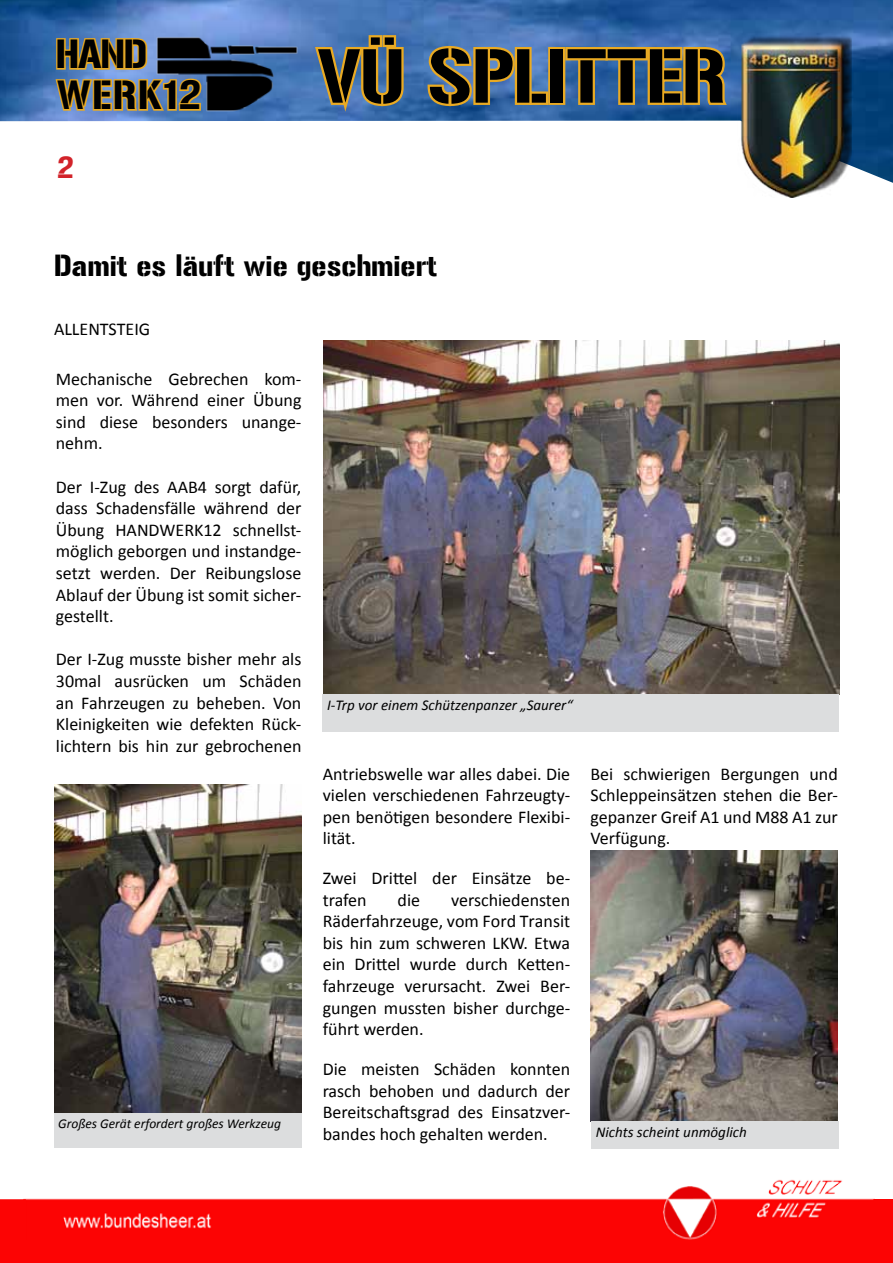
<style>
.page{position:relative;width:893px;height:1263px;background:#fff}
.page>*{position:absolute;margin:0;border:0;box-sizing:border-box;transform-origin:0 0}
.t1{font:67.5px "Gunplay";color:#000}
.t2{font:36px/41.1px "Gunplay";letter-spacing:.05em;color:#000}
.t3{font:27px "Gunplay";color:#000}
.t4{font:27px "Gunplay";color:#d2232a}
.t5{font:18px/21.6px "Calibri";color:#000;text-align:justify}
.t6{font:italic 15px "Calibri";color:#000}
.t7{font:italic 13.5px "Calibri";color:#000}
</style>
<div class="page">
<img style="left:0;top:0;width:893px;height:183px">
<svg style="left:312px;top:33px;width:94px;height:88px;background:#758386"></svg>
<svg style="left:425px;top:44px;width:125px;height:64px;background:#878b7f"></svg>
<div style="left:548px;top:47px;width:17px;height:58px;border:4px solid #e9aa23"></div>
<svg style="left:563px;top:45px;width:168px;height:62px;background:#7c8170"></svg>
<img style="left:203px;top:34px;width:96px;height:80px">
<svg style="left:54px;top:29px;width:149px;height:93px;background:#838681"></svg>
<img style="left:738px;top:34px;width:113px;height:164px">
<img style="left:24px;top:1179px;width:851px;height:20px">
<svg style="left:0;top:1199px;width:893px;height:64px;background:#fb0d0d"></svg>
<img style="left:54px;top:784px;width:247px;height:330px">
<img style="left:323px;top:340px;width:516px;height:354px">
<div style="left:323px;top:694px;width:516px;height:37px;background:#dcddde"></div>
<img style="left:590px;top:851px;width:248px;height:270px">
<div style="left:591px;top:1121px;width:248px;height:27px;background:#dcddde"></div>
<div style="left:54px;top:1114px;width:247px;height:34px;background:#dcddde"></div>
<h2 class="t2" style="left:56px;top:34px;width:147px">HAND<br>WERK12</h2>
<h3 class="t4" style="left:57px;top:152px;width:18px">2</h3>
<h1 class="t1" style="left:318px;top:37px;width:409px">VÜ SPLITTER</h1>
<h3 class="t3" style="left:54px;top:250px;width:384px">Damit es läuft wie geschmiert</h3>
<p class="t5" style="left:54px;top:318px;width:98px">ALLENTSTEIG</p>
<p class="t5" style="left:56px;top:368px;width:247px">Mechanische Gebrechen kom&shy;men vor. Während einer Übung sind diese besonders unange&shy;nehm.</p>
<p class="t5" style="left:56px;top:476px;width:247px">Der I-Zug des AAB4 sorgt dafür, dass Schadensfälle während der Übung HANDWERK12 schnellst&shy;möglich geborgen und instandge&shy;setzt werden. Der Reibungslose Ablauf der Übung ist somit sicher&shy;gestellt.</p>
<p class="t5" style="left:56px;top:649px;width:247px">Der I-Zug musste bisher mehr als 30mal ausrücken um Schäden an Fahrzeugen zu beheben. Von Kleinigkeiten wie defekten Rück&shy;lichtern bis hin zur gebrochenen</p>
<p class="t7" style="left:58px;top:1114px;width:224px">Großes Gerät erfordert großes Werkzeug</p>
<p class="t6" style="left:327px;top:695px;width:247px">I-Trp vor einem Schützenpanzer „Saurer“</p>
<p class="t5" style="left:323px;top:763px;width:249px">Antriebswelle war alles dabei. Die vielen verschiedenen Fahrzeugty&shy;pen benötigen besondere Flexibi&shy;lität.</p>
<p class="t5" style="left:323px;top:867px;width:249px">Zwei Drittel der Einsätze be&shy;trafen</p>
<p class="t5" style="left:323px;top:889px;width:249px;text-indent:128px">verschiedensten Räderfahrzeuge, vom Ford Transit bis hin zum schweren LKW. Etwa ein Drittel wurde durch Ketten&shy;fahrzeuge verursacht. Zwei Ber&shy;gungen mussten bisher durchge&shy;führt werden.</p>
<p class="t5" style="left:323px;top:1058px;width:249px">Die meisten Schäden konnten rasch behoben und dadurch der Bereitschaftsgrad des Einsatzver&shy;bandes hoch gehalten werden.</p>
<p class="t5" style="left:398px;top:889px;width:24px">die</p>
<p class="t5" style="left:590px;top:763px;width:249px">Bei schwierigen Bergungen und Schleppeinsätzen stehen die Ber&shy;gepanzer Greif A1 und M88 A1 zur Verfügung.</p>
<p class="t6" style="left:596px;top:1121px;width:153px">Nichts scheint unmöglich</p>
</div>
